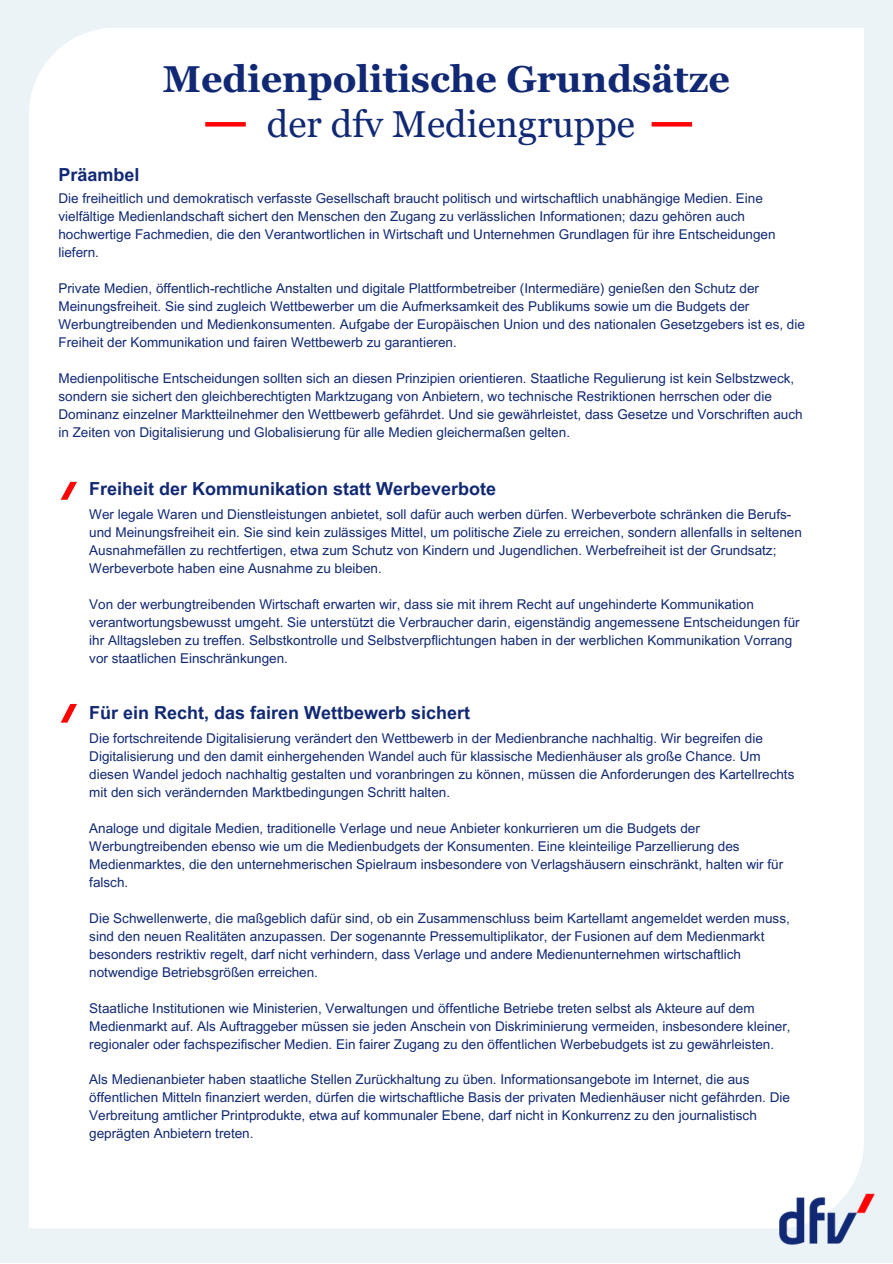
<style>
.page{position:relative;width:893px;height:1264px;background:#fff}
.page>*{position:absolute;margin:0;border:0;box-sizing:border-box;transform-origin:0 0}
.t1{font:700 37.5px "Georgia Pro";color:#112974}
.t2{font:37.5px "Georgia Pro";color:#112974}
.t3{font:700 18px "Arial MT Pro";color:#112974}
.t4{font:13.5px/18px "Arial MT Pro";color:#112974}
</style>
<div class="page">
<div style="left:0;top:0;width:892px;height:1262px;background:#ecf3f6"></div>
<div style="left:29px;top:862px;width:834px;height:366px;background:#fff"></div>
<div style="left:29px;top:28px;width:834px;height:834px;background:#fff"></div>
<img style="left:58px;top:479px;width:22px;height:23px">
<img style="left:58px;top:702px;width:22px;height:22px">
<svg style="left:205px;top:122px;width:41px;height:4px"></svg>
<svg style="left:651px;top:122px;width:41px;height:4px"></svg>
<img style="left:775px;top:1177px;width:100px;height:68px">
<p class="t1" style="left:163px;top:58px;width:568px">Medienpolitische Grundsätze</p>
<p class="t3" style="left:58px;top:167px;width:82px">Präambel</p>
<p class="t2" style="left:267px;top:102px;width:369px">der dfv Mediengruppe</p>
<p class="t4" style="left:58px;top:190px;width:718px">Die freiheitlich und demokratisch verfasste Gesellschaft braucht politisch und wirtschaftlich unabhängige Medien. Eine vielfältige Medienlandschaft sichert den Menschen den Zugang zu verlässlichen Informationen; dazu gehören auch hochwertige Fachmedien, die den Verantwortlichen in Wirtschaft und Unternehmen Grundlagen für ihre Entscheidungen liefern.</p>
<p class="t4" style="left:58px;top:280px;width:748px">Private Medien, öffentlich-rechtliche Anstalten und digitale Plattformbetreiber (Intermediäre) genießen den Schutz der Meinungsfreiheit. Sie sind zugleich Wettbewerber um die Aufmerksamkeit des Publikums sowie um die Budgets der Werbungtreibenden und Medienkonsumenten. Aufgabe der Europäischen Union und des nationalen Gesetzgebers ist es, die Freiheit der Kommunikation und fairen Wettbewerb zu garantieren.</p>
<p class="t4" style="left:58px;top:370px;width:745px">Medienpolitische Entscheidungen sollten sich an diesen Prinzipien orientieren. Staatliche Regulierung ist kein Selbstzweck, sondern sie sichert den gleichberechtigten Marktzugang von Anbietern, wo technische Restriktionen herrschen oder die Dominanz einzelner Marktteilnehmer den Wettbewerb gefährdet. Und sie gewährleistet, dass Gesetze und Vorschriften auch in Zeiten von Digitalisierung und Globalisierung für alle Medien gleichermaßen gelten.</p>
<p class="t3" style="left:89px;top:482px;width:408px">Freiheit der Kommunikation statt Werbeverbote</p>
<p class="t4" style="left:89px;top:507px;width:714px">Wer legale Waren und Dienstleistungen anbietet, soll dafür auch werben dürfen. Werbeverbote schränken die Berufs&shy;und Meinungsfreiheit ein. Sie sind kein zulässiges Mittel, um politische Ziele zu erreichen, sondern allenfalls in seltenen Ausnahmefällen zu rechtfertigen, etwa zum Schutz von Kindern und Jugendlichen. Werbefreiheit ist der Grundsatz; Werbeverbote haben eine Ausnahme zu bleiben.</p>
<p class="t4" style="left:89px;top:596px;width:712px">Von der werbungtreibenden Wirtschaft erwarten wir, dass sie mit ihrem Recht auf ungehinderte Kommunikation verantwortungsbewusst umgeht. Sie unterstützt die Verbraucher darin, eigenständig angemessene Entscheidungen für ihr Alltagsleben zu treffen. Selbstkontrolle und Selbstverpflichtungen haben in der werblichen Kommunikation Vorrang vor staatlichen Einschränkungen.</p>
<p class="t3" style="left:89px;top:705px;width:382px">Für ein Recht, das fairen Wettbewerb sichert</p>
<p class="t4" style="left:89px;top:730px;width:706px">Die fortschreitende Digitalisierung verändert den Wettbewerb in der Medienbranche nachhaltig. Wir begreifen die Digitalisierung und den damit einhergehenden Wandel auch für klassische Medienhäuser als große Chance. Um diesen Wandel jedoch nachhaltig gestalten und voranbringen zu können, müssen die Anforderungen des Kartellrechts mit den sich verändernden Marktbedingungen Schritt halten.</p>
<p class="t4" style="left:89px;top:820px;width:695px">Analoge und digitale Medien, traditionelle Verlage und neue Anbieter konkurrieren um die Budgets der Werbungtreibenden ebenso wie um die Medienbudgets der Konsumenten. Eine kleinteilige Parzellierung des Medienmarktes, die den unternehmerischen Spielraum insbesondere von Verlagshäusern einschränkt, halten wir für falsch.</p>
<p class="t4" style="left:89px;top:910px;width:702px">Die Schwellenwerte, die maßgeblich dafür sind, ob ein Zusammenschluss beim Kartellamt angemeldet werden muss, sind den neuen Realitäten anzupassen. Der sogenannte Pressemultiplikator, der Fusionen auf dem Medienmarkt besonders restriktiv regelt, darf nicht verhindern, dass Verlage und andere Medienunternehmen wirtschaftlich notwendige Betriebsgrößen erreichen.</p>
<p class="t4" style="left:89px;top:1000px;width:702px">Staatliche Institutionen wie Ministerien, Verwaltungen und öffentliche Betriebe treten selbst als Akteure auf dem<br>Medienmarkt auf. Als Auftraggeber müssen sie jeden Anschein von Diskriminierung vermeiden, insbesondere kleiner, regionaler oder fachspezifischer Medien. Ein fairer Zugang zu den öffentlichen Werbebudgets ist zu gewährleisten.</p>
<p class="t4" style="left:89px;top:1072px;width:702px">Als Medienanbieter haben staatliche Stellen Zurückhaltung zu üben. Informationsangebote im Internet, die aus öffentlichen Mitteln finanziert werden, dürfen die wirtschaftliche Basis der privaten Medienhäuser nicht gefährden. Die Verbreitung amtlicher Printprodukte, etwa auf kommunaler Ebene, darf nicht in Konkurrenz zu den journalistisch geprägten Anbietern treten.</p>
</div>
